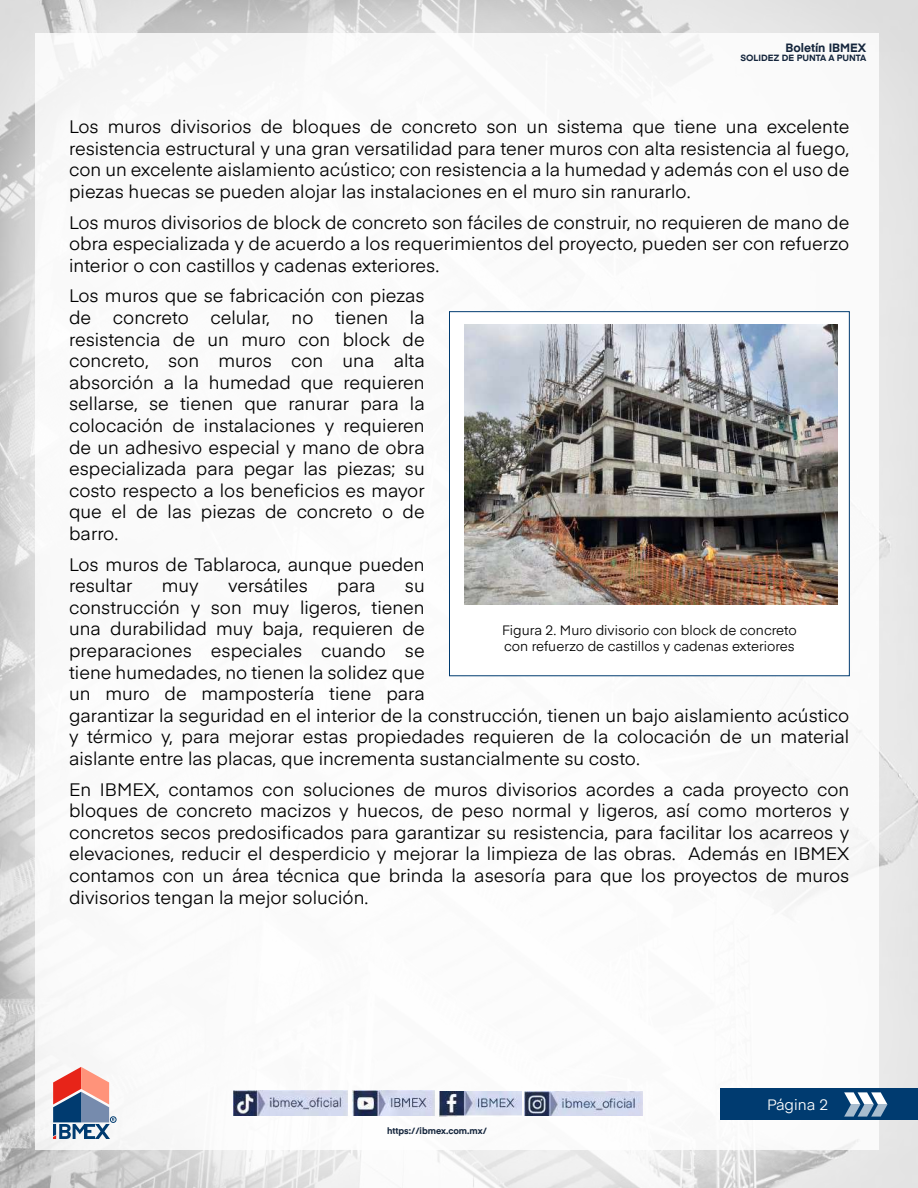
<style>
.page{position:relative;width:918px;height:1188px;background:#fff}
.page>*{position:absolute;margin:0;border:0;box-sizing:border-box;transform-origin:0 0}
.t1{font:18px/21.6px "Eina 01";color:#000;text-align:justify}
.t2{font:15px "Eina 01";color:#fff}
.t3{font:13.5px/16.2px "Eina 01";color:#000}
.t4{font:700 12px "Eina 01";color:#14253c}
.t5{font:700 9px "Eina 01";color:#14253c}
</style>
<div class="page">
<img style="left:0;top:0;width:918px;height:1188px">
<div style="left:35px;top:33px;width:844px;height:1117px;background:#fff"></div>
<img style="left:234px;top:1091px;width:113px;height:24px">
<img style="left:352px;top:1091px;width:83px;height:24px">
<img style="left:439px;top:1091px;width:83px;height:26px">
<img style="left:524px;top:1091px;width:118px;height:24px">
<div style="left:720px;top:1089px;width:198px;height:31px;background:#003b70"></div>
<svg style="left:844px;top:1092px;width:43px;height:25px"></svg>
<div style="left:110px;top:1116px;width:7px;height:7px;border:1px solid #003b70;border-radius:50%"></div>
<svg style="left:53px;top:1067px;width:61px;height:72px"></svg>
<div style="left:449px;top:311px;width:401px;height:365px;background:#fff;border:1px solid #003b70"></div>
<img style="left:464px;top:325px;width:373px;height:279px">
<p class="t4" style="left:785px;top:39px;width:82px">Boletín IBMEX</p>
<p class="t5" style="left:740px;top:52px;width:127px">SOLIDEZ DE PUNTA A PUNTA</p>
<p class="t1" style="left:69px;top:115px;width:782px">Los muros divisorios de bloques de concreto son un sistema que tiene una excelente resistencia estructural y una gran versatilidad para tener muros con alta resistencia al fuego, con un excelente aislamiento acústico; con resistencia a la humedad y además con el uso de piezas huecas se pueden alojar las instalaciones en el muro sin ranurarlo.</p>
<p class="t1" style="left:69px;top:210px;width:782px">Los muros divisorios de block de concreto son fáciles de construir, no requieren de mano de obra especializada y de acuerdo a los requerimientos del proyecto, pueden ser con refuerzo interior o con castillos y cadenas exteriores.</p>
<p class="t1" style="left:69px;top:284px;width:357px">Los muros que se fabricación con piezas de concreto celular, no tienen la resistencia de un muro con block de concreto, son muros con una alta absorción a la humedad que requieren sellarse, se tienen que ranurar para la colocación de instalaciones y requieren de un adhesivo especial y mano de obra especializada para pegar las piezas; su costo respecto a los beneficios es mayor que el de las piezas de concreto o de barro.</p>
<p class="t1" style="left:69px;top:552px;width:357px">Los muros de Tablaroca, aunque pueden resultar</p>
<p class="t1" style="left:162px;top:574px;width:38px">muy</p>
<p class="t1" style="left:228px;top:574px;width:81px">versátiles</p>
<p class="t1" style="left:337px;top:574px;width:40px">para</p>
<p class="t1" style="left:69px;top:574px;width:782px;text-align:left;text-indent:336px">su<br>construcción y son muy ligeros, tienen<br>una durabilidad muy baja, requieren de<br>preparaciones especiales cuando se<br>tiene humedades, no tienen la solidez que<br>un muro de mampostería tiene para<br>garantizar la seguridad en el interior de la construcción, tienen un bajo aislamiento acústico y térmico y, para mejorar estas propiedades requieren de la colocación de un material aislante entre las placas, que incrementa sustancialmente su costo.</p>
<p class="t1" style="left:69px;top:777px;width:782px">En IBMEX, contamos con soluciones de muros divisorios acordes a cada proyecto con bloques de concreto macizos y huecos, de peso normal y ligeros, así como morteros y concretos secos predosificados para garantizar su resistencia, para facilitar los acarreos y elevaciones, reducir el desperdicio y mejorar la limpieza de las obras. Además en IBMEX contamos con un área técnica que brinda la asesoría para que los proyectos de muros divisorios tengan la mejor solución.</p>
<p class="t3" style="left:502px;top:621px;width:296px">Figura 2. Muro divisorio con block de concreto con refuerzo de castillos y cadenas exteriores</p>
<p class="t5" style="left:387px;top:1124px;width:101px">https://ibmex.com.mx/</p>
<p class="t2" style="left:767px;top:1094px;width:63px">Página 2</p>
</div>
